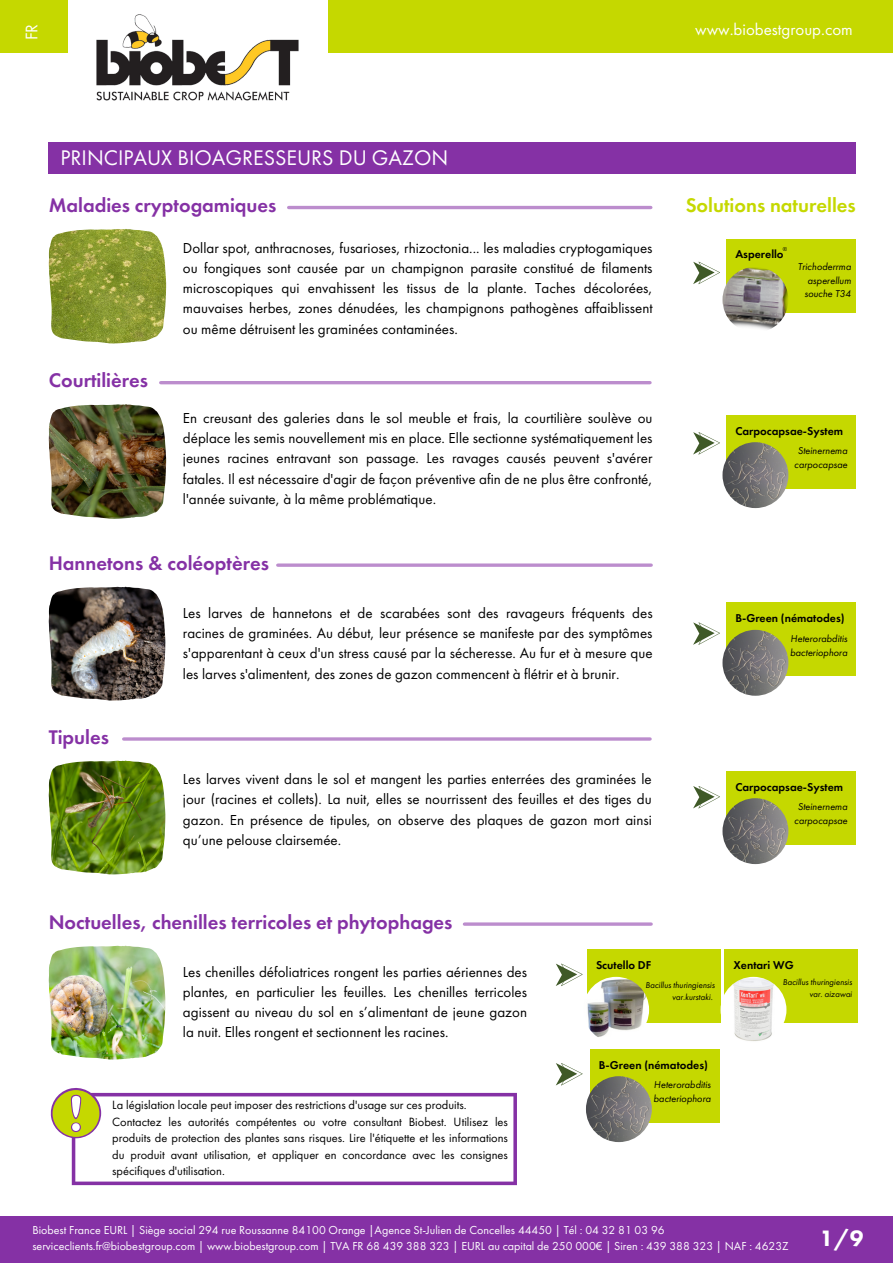
<style>
.page{position:relative;width:893px;height:1264px;background:#fff}
.page>*{position:absolute;margin:0;border:0;box-sizing:border-box;transform-origin:0 0}
.t1{font:800 23.1px "Futura PT";color:#fff}
.t2{font:21.9px "Futura PT";color:#fff}
.t3{font:600 20.4px "Futura PT";color:#8531a5}
.t4{font:600 20.4px "Futura PT";color:#c5d800}
.t5{font:17.4px "Futura PT";color:#fff}
.t6{font:16.95px "Futura PT";color:#fff}
.t7{font:15px/20.2px "Futura PT";color:#000;text-align:justify}
.t8{font:12.45px/16.6px "Futura PT";color:#000;text-align:justify}
.t9{font:12px "Futura PT";color:#fff}
.t10{font:600 11.85px "Futura PT";color:#000}
.t11{font:italic 10.35px/13.8px "Futura PT";color:#000;text-align:center}
.t12{font:italic 8.85px/11.7px "Futura PT";color:#000;text-align:right}
.t13{font:6px "Futura PT";color:#000}
</style>
<div class="page">
<div style="left:0;top:0;width:892px;height:53px;background:#c5d800"></div>
<div style="left:68px;top:0;width:259px;height:134px;background:#fff"></div>
<img style="left:96px;top:14px;width:203px;height:87px">
<div style="left:726px;top:239px;width:129px;height:74px;background:#c5d800"></div>
<img style="left:722px;top:267px;width:66px;height:66px;border-radius:50%">
<img style="left:49px;top:760px;width:116px;height:114px">
<img style="left:49px;top:586px;width:116px;height:114px">
<img style="left:49px;top:404px;width:117px;height:115px">
<img style="left:49px;top:229px;width:117px;height:114px">
<div style="left:726px;top:771px;width:129px;height:73px;background:#c5d800"></div>
<img style="left:722px;top:798px;width:66px;height:66px;border-radius:50%">
<div style="left:726px;top:602px;width:129px;height:74px;background:#c5d800"></div>
<img style="left:722px;top:630px;width:66px;height:65px;border-radius:50%">
<div style="left:726px;top:415px;width:129px;height:73px;background:#c5d800"></div>
<img style="left:722px;top:442px;width:66px;height:66px;border-radius:50%">
<div style="left:590px;top:1048px;width:129px;height:74px;background:#c5d800"></div>
<img style="left:586px;top:1076px;width:65px;height:66px;border-radius:50%">
<div style="left:587px;top:949px;width:133px;height:73px;background:#c5d800"></div>
<img style="left:583px;top:976px;width:66px;height:66px;border-radius:50%">
<div style="left:724px;top:949px;width:133px;height:73px;background:#c5d800"></div>
<img style="left:720px;top:976px;width:66px;height:66px;border-radius:50%">
<img style="left:49px;top:945px;width:116px;height:114px">
<svg style="left:693px;top:262px;width:27px;height:22px"></svg>
<svg style="left:693px;top:432px;width:27px;height:22px"></svg>
<svg style="left:693px;top:622px;width:27px;height:23px"></svg>
<svg style="left:693px;top:786px;width:27px;height:22px"></svg>
<svg style="left:556px;top:963px;width:26px;height:23px"></svg>
<svg style="left:556px;top:1063px;width:26px;height:22px"></svg>
<hr style="left:161px;top:381px;width:489px;height:3px;background:#8531a5">
<svg style="left:278px;top:563px;width:373px;height:4px"></svg>
<hr style="left:124px;top:737px;width:526px;height:3px;background:#8531a5">
<hr style="left:288px;top:206px;width:362px;height:3px;background:#8531a5">
<hr style="left:464px;top:922px;width:187px;height:3px;background:#8531a5">
<div style="left:0;top:1216px;width:892px;height:46px;background:#8531a5"></div>
<div style="left:49px;top:142px;width:806px;height:32px;background:#8531a5"></div>
<svg style="left:50px;top:1088px;width:467px;height:97px"></svg>
<p class="t5" style="left:20px;top:40px;width:18px;rotate:-90deg">FR</p>
<p class="t6" style="left:695px;top:18px;width:159px">www.biobestgroup.com</p>
<p class="t2" style="left:61px;top:144px;width:389px">PRINCIPAUX BIOAGRESSEURS DU GAZON</p>
<p class="t3" style="left:49px;top:192px;width:229px">Maladies cryptogamiques</p>
<p class="t3" style="left:49px;top:367px;width:101px">Courtilières</p>
<p class="t7" style="left:183px;top:237px;width:471px">Dollar spot, anthracnoses, fusarioses, rhizoctonia... les maladies cryptogamiques ou fongiques sont causée par un champignon parasite constitué de filaments microscopiques qui envahissent les tissus de la plante. Taches décolorées, mauvaises herbes, zones dénudées, les champignons pathogènes affaiblissent ou même détruisent les graminées contaminées.</p>
<p class="t7" style="left:183px;top:408px;width:471px">En creusant des galeries dans le sol meuble et frais, la courtilière soulève ou déplace les semis nouvellement mis en place. Elle sectionne systématiquement les jeunes racines entravant son passage. Les ravages causés peuvent s'avérer fatales. Il est nécessaire d'agir de façon préventive afin de ne plus être confronté, l'année suivante, à la même problématique.</p>
<p class="t3" style="left:49px;top:549px;width:222px">Hannetons &amp; coléoptères</p>
<p class="t3" style="left:49px;top:723px;width:62px">Tipules</p>
<p class="t7" style="left:183px;top:602px;width:471px">Les larves de hannetons et de scarabées sont des ravageurs fréquents des racines de graminées. Au début, leur présence se manifeste par des symptômes s'apparentant à ceux d'un stress causé par la sécheresse. Au fur et à mesure que les larves s'alimentent, des zones de gazon commencent à flétrir et à brunir.</p>
<p class="t7" style="left:183px;top:768px;width:470px">Les larves vivent dans le sol et mangent les parties enterrées des graminées le jour (racines et collets). La nuit, elles se nourrissent des feuilles et des tiges du gazon. En présence de tipules, on observe des plaques de gazon mort ainsi qu’une pelouse clairsemée.</p>
<p class="t3" style="left:49px;top:908px;width:405px">Noctuelles, chenilles terricoles et phytophages</p>
<p class="t4" style="left:685px;top:192px;width:172px">Solutions naturelles</p>
<p class="t13" style="left:782px;top:245px;width:6px">®</p>
<p class="t10" style="left:735px;top:246px;width:50px">Asperello</p>
<p class="t11" style="left:797px;top:259px;width:55px;text-align:right">Trichoderrma asperellum</p>
<p class="t11" style="left:804px;top:287px;width:48px">souche T34</p>
<p class="t10" style="left:735px;top:423px;width:109px">Carpocapsae-System</p>
<p class="t11" style="left:794px;top:444px;width:55px">Steinernema carpocapsae</p>
<p class="t10" style="left:735px;top:610px;width:111px">B-Green (nématodes)</p>
<p class="t11" style="left:790px;top:631px;width:59px;text-align:left">Heterorabditis bacteriophora</p>
<p class="t10" style="left:735px;top:779px;width:109px">Carpocapsae-System</p>
<p class="t11" style="left:794px;top:800px;width:55px">Steinernema carpocapsae</p>
<p class="t7" style="left:183px;top:961px;width:345px">Les chenilles défoliatrices rongent les parties aériennes des plantes, en particulier les feuilles. Les chenilles terricoles agissent au niveau du sol en s’alimentant de jeune gazon la nuit. Elles rongent et sectionnent les racines.</p>
<p class="t8" style="left:112px;top:1096px;width:356px">La législation locale peut imposer des restrictions d'usage sur ces produits.</p>
<p class="t8" style="left:112px;top:1112px;width:397px">Contactez les autorités compétentes ou votre consultant Biobest. Utilisez les produits de protection des plantes sans risques. Lire l'étiquette et les informations du produit avant utilisation, et appliquer en concordance avec les consignes spécifiques d'utilisation.</p>
<p class="t10" style="left:596px;top:957px;width:57px">Scutello DF</p>
<p class="t12" style="left:645px;top:979px;width:71px">Bacillus thuringiensis var.kurstaki.</p>
<p class="t10" style="left:733px;top:957px;width:62px">Xentari WG</p>
<p class="t12" style="left:782px;top:976px;width:71px">Bacillus thuringiensis var. aizawai</p>
<p class="t10" style="left:598px;top:1057px;width:111px">B-Green (nématodes)</p>
<p class="t11" style="left:653px;top:1077px;width:59px;text-align:left">Heterorabditis bacteriophora</p>
<p class="t9" style="left:32px;top:1222px;width:633px">Biobest France EURL | Siège social 294 rue Roussanne 84100 Orange |Agence St-Julien de Concelles 44450 | Tél : 04 32 81 03 96</p>
<p class="t9" style="left:32px;top:1238px;width:757px">serviceclients.fr@biobestgroup.com | www.biobestgroup.com | TVA FR 68 439 388 323 | EURL au capital de 250 000€ | Siren : 439 388 323 | NAF : 4623Z</p>
<p class="t1" style="left:819px;top:1223px;width:45px">1/9</p>
</div>
